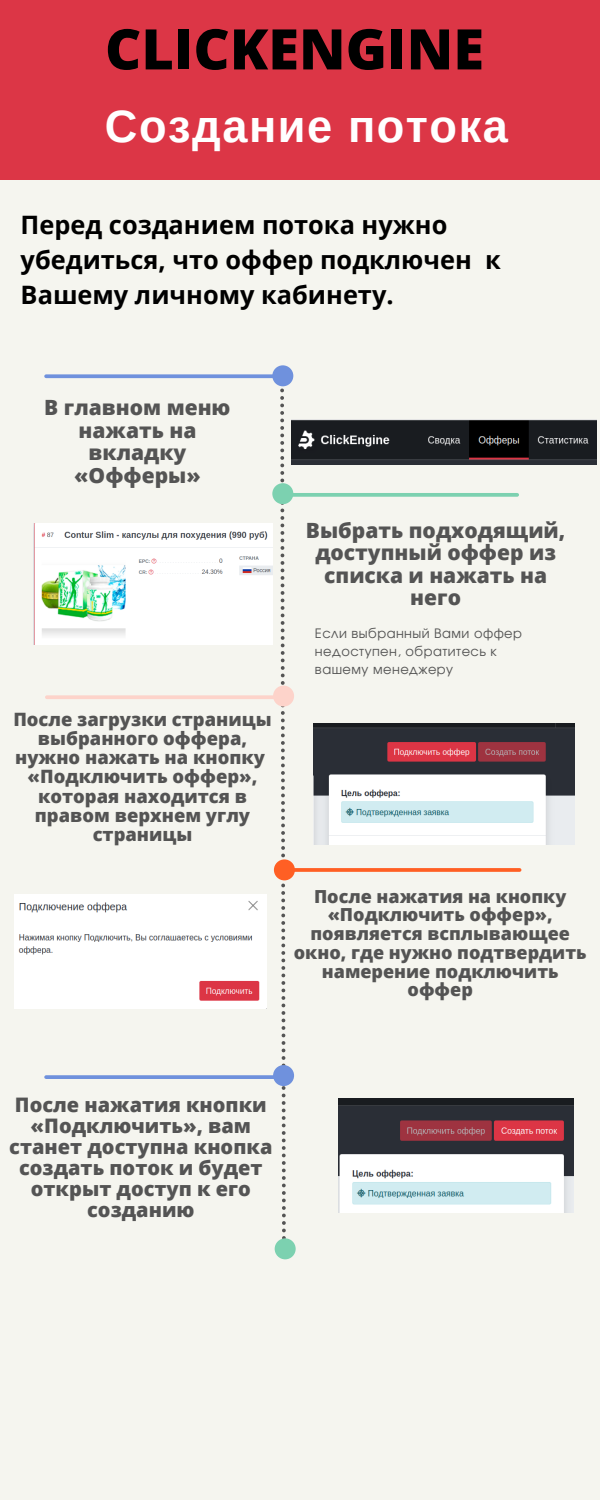
<style>
.page{position:relative;width:600px;height:1500px;background:#f5f5ef}
.page>*{position:absolute;margin:0;border:0;box-sizing:border-box;transform-origin:0 0}
.t1{font:800 56px "Open Sans";color:#000}
.t2{font:700 45.2px "Arimo";letter-spacing:.035em;color:#fff}
.t3{font:700 25.4px/35.2px "Open Sans";color:#000}
.t4{font:800 21px/22.5px "Open Sans";color:#545454;text-align:center}
.t5{font:800 20px/21px "Open Sans";color:#545454;text-align:center}
.t6{font:800 18.4px/19.2px "Open Sans";color:#545454;text-align:center}
.t7{font:800 18px/18.8px "Open Sans";color:#545454;text-align:center}
.t8{font:13px/18px "Evolventa";letter-spacing:.035em;color:#545454}
</style>
<div class="page">
<div style="left:0;top:0;width:600px;height:180px;background:#dc3646"></div>
<svg style="left:280px;top:386px;width:6px;height:852px"></svg>
<svg style="left:46px;top:374px;width:226px;height:4px"></svg>
<div style="left:272px;top:365px;width:21px;height:21px;background:#6f91dd;border-radius:50%"></div>
<svg style="left:293px;top:493px;width:224px;height:4px"></svg>
<div style="left:272px;top:483px;width:21px;height:21px;background:#7cd1b0;border-radius:50%"></div>
<svg style="left:295px;top:868px;width:225px;height:4px"></svg>
<div style="left:274px;top:859px;width:21px;height:21px;background:#ff5f24;border-radius:50%"></div>
<div style="left:275px;top:1238px;width:21px;height:21px;background:#7cd1b0;border-radius:50%"></div>
<svg style="left:47px;top:695px;width:226px;height:4px"></svg>
<div style="left:273px;top:686px;width:21px;height:21px;background:#fdd3ca;border-radius:50%"></div>
<svg style="left:46px;top:1075px;width:227px;height:4px"></svg>
<div style="left:273px;top:1065px;width:21px;height:21px;background:#6f91dd;border-radius:50%"></div>
<img style="left:292px;top:419px;width:304px;height:45px">
<img style="left:34px;top:523px;width:238px;height:122px">
<img style="left:314px;top:724px;width:260px;height:120px">
<img style="left:15px;top:895px;width:252px;height:113px">
<img style="left:338px;top:1098px;width:236px;height:114px">
<p class="t1" style="left:105px;top:10px;width:380px">CLICKENGINE</p>
<p class="t2" style="left:105px;top:101px;width:405px">Создание потока</p>
<p class="t3" style="left:21px;top:206px;width:482px">Перед созданием потока нужно убедиться, что оффер подключен к<br>Вашему личному кабинету.</p>
<p class="t4" style="left:44px;top:396px;width:188px">В главном меню нажать на вкладку «Офферы»</p>
<p class="t6" style="left:13px;top:709px;width:260px">После загрузки страницы выбранного оффера, нужно нажать на кнопку</p>
<p class="t6" style="left:28px;top:767px;width:231px">«Подключить оффер», которая находится в правом верхнем углу страницы</p>
<p class="t4" style="left:306px;top:518px;width:261px">Выбрать подходящий, доступный оффер из списка и нажать на него</p>
<p class="t8" style="left:315px;top:625px;width:209px">Если выбранный Вами оффер недоступен, обратитесь к вашему менеджеру</p>
<p class="t7" style="left:294px;top:886px;width:294px">После нажатия на кнопку «Подключить оффер», появляется всплывающее окно, где нужно подтвердить намерение подключить оффер</p>
<p class="t5" style="left:9px;top:1093px;width:265px">После нажатия кнопки «Подключить», вам станет доступна кнопка создать поток и будет открыт доступ к его созданию</p>
</div>
